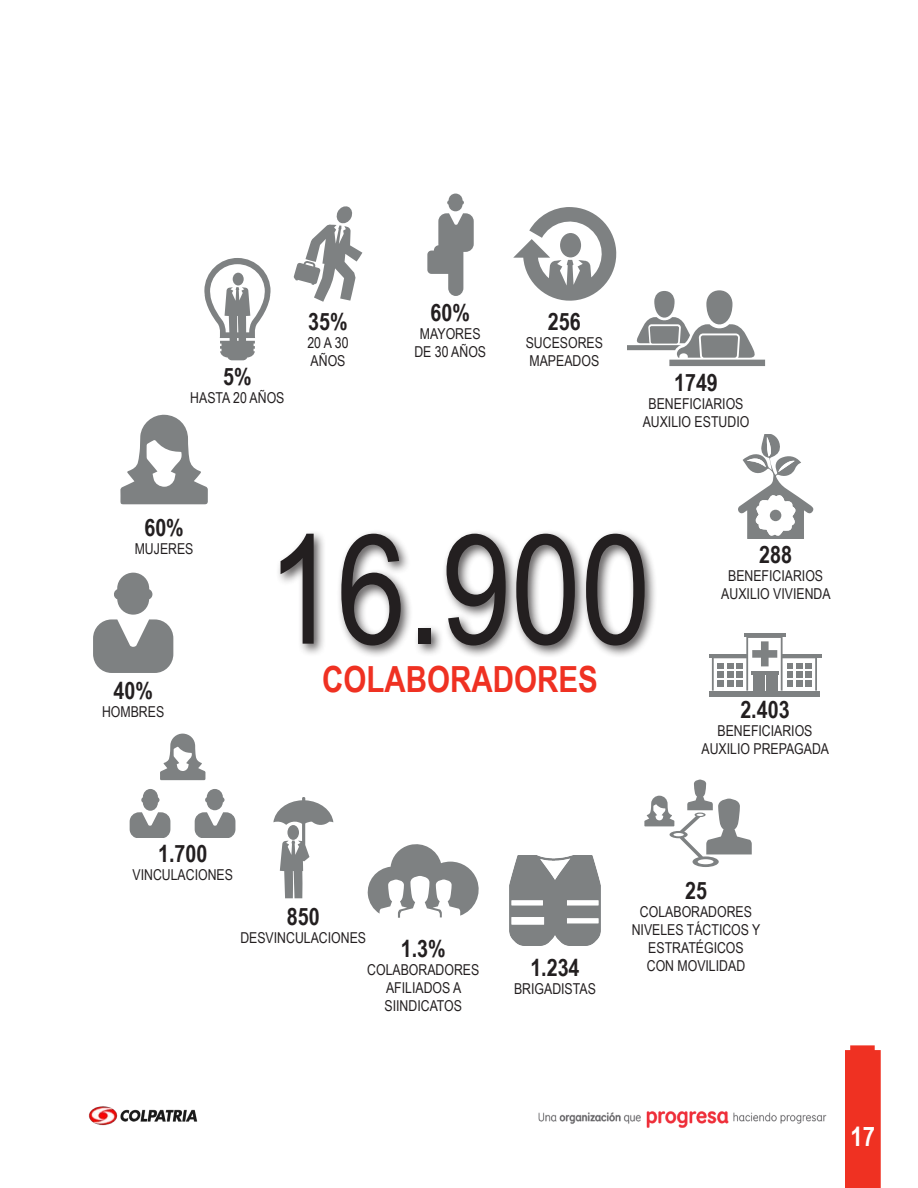
<style>
.page{position:relative;width:918px;height:1188px;background:#fff}
.page>*{position:absolute;margin:0;border:0;box-sizing:border-box;transform-origin:0 0}
.t1{font:153px "Arial Narrow";color:#231f20}
.t2{font:700 36px "Arial Narrow";color:#ef3122}
.t3{font:700 27px "Arial Narrow";color:#fff}
.t4{font:700 24px "Arial Narrow";color:#231f20}
.t5{font:15px/18px "Arial Narrow";color:#231f20;text-align:center}
</style>
<div class="page">
<div style="left:845px;top:1045px;width:36px;height:143px;background:#ef3122"></div>
<img style="left:88px;top:1106px;width:110px;height:20px">
<img style="left:538px;top:1111px;width:289px;height:17px">
<div style="left:276px;top:529px;width:382px;height:130px;background:#231f20;opacity:.75"></div>
<div style="left:448px;top:241px;width:15px;height:55px;background:#7e8182;border-radius:8px"></div>
<svg style="left:427px;top:194px;width:47px;height:80px"></svg>
<svg style="left:513px;top:207px;width:103px;height:94px"></svg>
<svg style="left:627px;top:290px;width:138px;height:76px"></svg>
<svg style="left:738px;top:435px;width:75px;height:103px"></svg>
<div style="left:770px;top:510px;width:11px;height:11px;background:#7e8182;border-radius:50%"></div>
<div style="left:709px;top:691px;width:111px;height:6px;background:#7e8182"></div>
<svg style="left:712px;top:637px;width:105px;height:54px"></svg>
<hr style="left:744px;top:634px;width:42px;height:3px;background:#7e8182">
<hr style="left:709px;top:654px;width:39px;height:4px;background:#7e8182">
<hr style="left:751px;top:671px;width:28px;height:4px;background:#7e8182">
<hr style="left:781px;top:654px;width:40px;height:4px;background:#7e8182">
<svg style="left:644px;top:780px;width:108px;height:87px"></svg>
<img style="left:509px;top:855px;width:91px;height:90px">
<svg style="left:367px;top:844px;width:112px;height:74px"></svg>
<svg style="left:273px;top:797px;width:60px;height:101px"></svg>
<svg style="left:130px;top:789px;width:40px;height:48px"></svg>
<svg style="left:195px;top:789px;width:40px;height:48px"></svg>
<svg style="left:160px;top:734px;width:45px;height:46px"></svg>
<svg style="left:93px;top:572px;width:80px;height:101px"></svg>
<svg style="left:120px;top:415px;width:88px;height:89px"></svg>
<svg style="left:204px;top:258px;width:67px;height:102px"></svg>
<div style="left:233px;top:273px;width:11px;height:13px;background:#7e8182;border-radius:50%"></div>
<svg style="left:294px;top:206px;width:68px;height:96px"></svg>
<p class="t4" style="left:223px;top:358px;width:30px">5%</p>
<p class="t5" style="left:190px;top:388px;width:96px">HASTA 20 AÑOS</p>
<p class="t4" style="left:308px;top:303px;width:41px">35%</p>
<p class="t5" style="left:307px;top:333px;width:43px">20 A 30</p>
<p class="t5" style="left:311px;top:351px;width:36px">AÑOS</p>
<p class="t4" style="left:431px;top:294px;width:41px">60%</p>
<p class="t5" style="left:420px;top:324px;width:62px">MAYORES</p>
<p class="t5" style="left:414px;top:342px;width:73px">DE 30 AÑOS</p>
<p class="t4" style="left:548px;top:303px;width:34px">256</p>
<p class="t5" style="left:526px;top:333px;width:79px">SUCESORES</p>
<p class="t5" style="left:530px;top:351px;width:71px">MAPEADOS</p>
<p class="t4" style="left:674px;top:364px;width:45px">1749</p>
<p class="t5" style="left:649px;top:394px;width:97px">BENEFICIARIOS</p>
<p class="t5" style="left:643px;top:412px;width:108px">AUXILIO ESTUDIO</p>
<p class="t4" style="left:144px;top:509px;width:41px">60%</p>
<p class="t5" style="left:135px;top:539px;width:60px">MUJERES</p>
<p class="t4" style="left:113px;top:672px;width:41px">40%</p>
<p class="t5" style="left:102px;top:702px;width:64px">HOMBRES</p>
<p class="t1" style="left:267px;top:477px;width:385px">16.900</p>
<p class="t2" style="left:322px;top:653px;width:277px">COLABORADORES</p>
<p class="t4" style="left:759px;top:536px;width:34px">288</p>
<p class="t5" style="left:728px;top:566px;width:97px">BENEFICIARIOS</p>
<p class="t5" style="left:721px;top:584px;width:111px">AUXILIO VIVIENDA</p>
<p class="t4" style="left:740px;top:691px;width:51px">2.403</p>
<p class="t5" style="left:718px;top:721px;width:97px">BENEFICIARIOS</p>
<p class="t5" style="left:702px;top:739px;width:129px">AUXILIO PREPAGADA</p>
<p class="t4" style="left:158px;top:835px;width:51px">1.700</p>
<p class="t5" style="left:133px;top:865px;width:102px">VINCULACIONES</p>
<p class="t4" style="left:287px;top:898px;width:34px">850</p>
<p class="t5" style="left:240px;top:928px;width:127px">DESVINCULACIONES</p>
<p class="t4" style="left:401px;top:930px;width:46px">1.3%</p>
<p class="t5" style="left:367px;top:960px;width:114px">COLABORADORES</p>
<p class="t5" style="left:386px;top:978px;width:77px">AFILIADOS A</p>
<p class="t5" style="left:385px;top:996px;width:79px">SIINDICATOS</p>
<p class="t4" style="left:685px;top:873px;width:23px">25</p>
<p class="t5" style="left:632px;top:902px;width:130px">COLABORADORES<br>NIVELES TÁCTICOS Y<br>ESTRATÉGICOS</p>
<p class="t4" style="left:530px;top:950px;width:51px">1.234</p>
<p class="t5" style="left:647px;top:956px;width:100px">CON MOVILIDAD</p>
<p class="t5" style="left:514px;top:980px;width:83px">BRIGADISTAS</p>
<h3 class="t3" style="left:851px;top:1116px;width:26px">17</h3>
</div>
